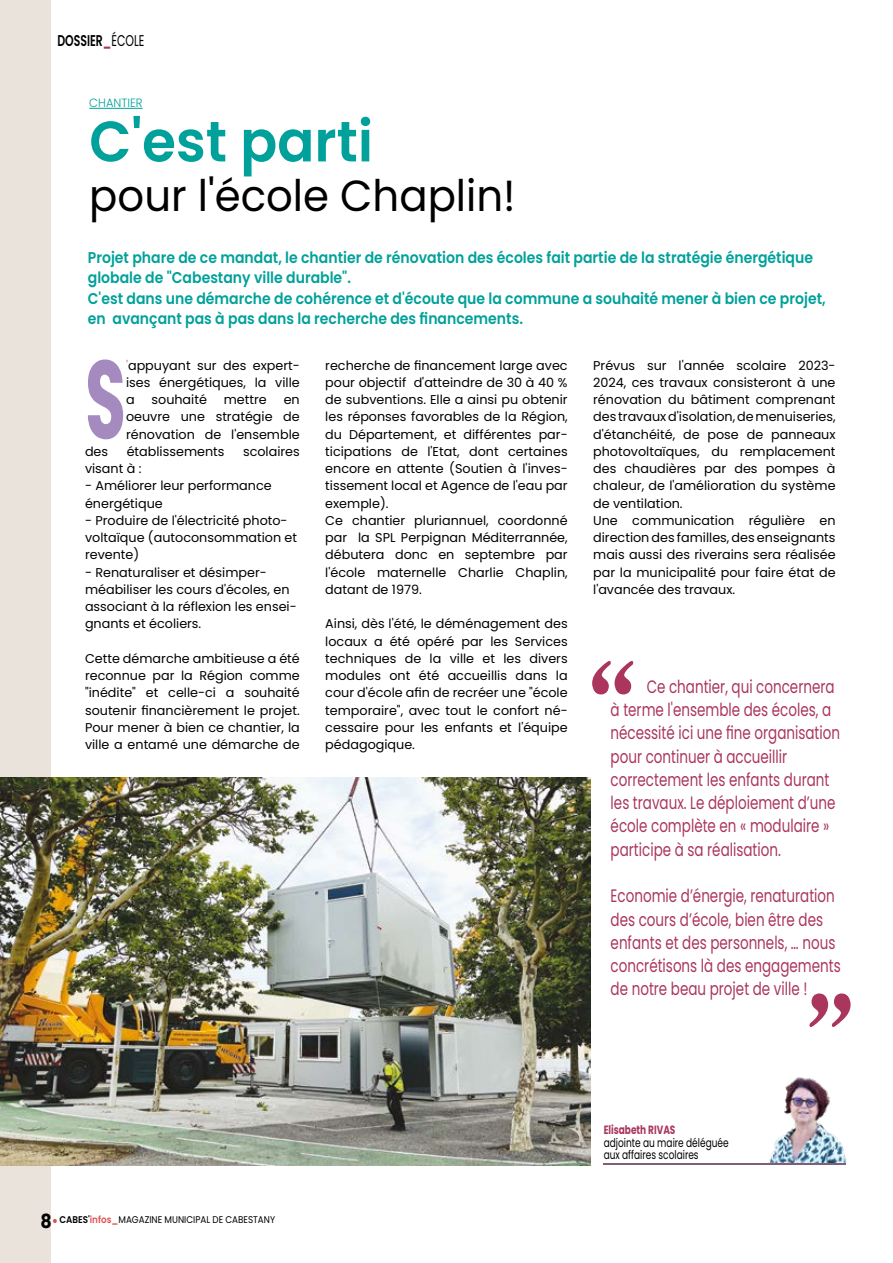
<style>
.page{position:relative;width:893px;height:1263px;background:#fff}
.page>*{position:absolute;margin:0;border:0;box-sizing:border-box;transform-origin:0 0}
.t1{font:147px "Bell MT Bold";color:#aa365d;scale:.75 1}
.t2{font:700 111px "Poppins";color:#a58ac0;scale:.6 1}
.t3{font:600 57px "Poppins";color:#00a19a;scale:.96 1}
.t4{font:43.5px "Poppins";color:#000;scale:.96 1}
.t5{font:18px/23.2px "Poppins";color:#aa365d;scale:.75 1}
.t6{font:600 15.6px/20.2px "Poppins";color:#00a19a;scale:.9 1}
.t7{font:600 15.6px "Poppins";color:#000;scale:.7 1}
.t8{font:12.75px/17.2px "Poppins";color:#000}
.t9{font:12px/12.8px "Poppins";color:#000;scale:.75 1}
.t10{font:700 12px "Poppins";color:#aa365d;scale:.75 1}
.t11{font:300 12px "Poppins";color:#00a19a;scale:.96 1}
.t12{font:9.75px "Poppins";color:#000;scale:.9 1}
.s1{color:#aa365d}
.s2{font-weight:400}
.s3{color:#a58ac0}
.s4{font-weight:700;font-size:19.5px}
.s5{font-weight:600;font-size:15px;color:#e15056}
.s6{font-weight:600}
.s7{font-weight:600;color:#e15056}
</style>
<div class="page">
<div style="left:0;top:0;width:51px;height:1263px;background:#e9e3dc"></div>
<img style="left:735px;top:1077px;width:111px;height:87px">
<hr style="left:604px;top:1164px;width:242px;height:1px;background:#805e79">
<img style="left:0;top:777px;width:590px;height:388px">
<hr style="left:89px;top:108px;width:54px;height:1px;background:#00a19a">
<p class="t7" style="left:57px;top:32px;width:126px">DOSSIER<span class="s1">_</span><span class="s2">ÉCOLE</span></p>
<p class="t11" style="left:89px;top:96px;width:57px">CHANTIER</p>
<h3 class="t3" style="left:89px;top:108px;width:297px">C'est parti</h3>
<h3 class="t4" style="left:89px;top:170px;width:446px">pour l'école Chaplin!</h3>
<p class="t6" style="left:88px;top:247px;width:821px">Projet phare de ce mandat, le chantier de rénovation des écoles fait partie de la stratégie énergétique globale de "Cabestany ville durable".<br>C'est dans une démarche de cohérence et d'écoute que la commune a souhaité mener à bien ce projet, en avançant pas à pas dans la recherche des financements.</p>
<p class="t8" style="left:325px;top:356px;width:244px">recherche de financement large avec pour objectif d'atteindre de 30 à 40 % de subventions. Elle a ainsi pu obtenir les réponses favorables de la Région, du Département, et différentes par&shy;ticipations de l'Etat, dont certaines encore en attente (Soutien à l'inves&shy;tissement local et Agence de l'eau par exemple).<br>Ce chantier pluriannuel, coordonné par la SPL Perpignan Méditerrannée, débutera donc en septembre par l'école maternelle Charlie Chaplin, datant de 1979.</p>
<p class="t8" style="left:325px;top:615px;width:244px;text-align:justify">Ainsi, dès l'été, le déménagement des locaux a été opéré par les Services techniques de la ville et les divers modules ont été accueillis dans la cour d'école afin de recréer une "école temporaire", avec tout le confort né&shy;cessaire pour les enfants et l'équipe pédagogique.</p>
<h2 class="t2" style="left:85px;top:335px;width:70px">S</h2>
<p class="t8" style="left:126px;top:356px;width:175px;text-align:justify"><span class="s3">'</span>appuyant sur des expert&shy;ises énergétiques, la ville a</p>
<p class="t8" style="left:593px;top:356px;width:244px">Prévus sur l'année scolaire 2023- 2024, ces travaux consisteront à une rénovation du bâtiment comprenant des travaux d'isolation, de menuiseries, d'étanchéité, de pose de panneaux photovoltaïques, du remplacement des chaudières par des pompes à chaleur, de l'amélioration du système de ventilation.<br>Une communication régulière en direction des familles, des enseignants mais aussi des riverains sera réalisée par la municipalité pour faire état de l'avancée des travaux.</p>
<p class="t8" style="left:152px;top:391px;width:57px">souhaité</p>
<p class="t8" style="left:224px;top:391px;width:44px">mettre</p>
<p class="t8" style="left:126px;top:391px;width:175px;text-align:justify;text-indent:158px">en oeuvre une stratégie de rénovation de l'ensemble</p>
<p class="t8" style="left:85px;top:443px;width:25px">des</p>
<p class="t8" style="left:127px;top:443px;width:99px">établissements</p>
<p class="t8" style="left:243px;top:443px;width:58px">scolaires</p>
<p class="t8" style="left:85px;top:460px;width:58px">visant à :</p>
<p class="t8" style="left:85px;top:477px;width:188px">- Améliorer leur performance énergétique</p>
<p class="t8" style="left:85px;top:512px;width:214px">- Produire de l'électricité photo&shy;voltaïque (autoconsommation et revente)</p>
<p class="t8" style="left:85px;top:563px;width:213px">- Renaturaliser et désimper&shy;méabiliser les cours d'écoles, en associant à la réflexion les ensei&shy;gnants et écoliers.</p>
<p class="t8" style="left:85px;top:650px;width:216px;text-align:justify">Cette démarche ambitieuse a été reconnue par la Région comme "inédite" et celle-ci a souhaité soutenir financièrement le projet.<br>Pour mener à bien ce chantier, la ville a entamé une démarche de</p>
<h1 class="t1" style="left:590px;top:624px;width:63px">“</h1>
<p class="t5" style="left:611px;top:675px;width:307px;text-indent:36px">Ce chantier, qui concernera à terme l'ensemble des écoles, a nécessité ici une fine organisation pour continuer à accueillir correctement les enfants durant les travaux. Le déploiement d’une école complète en « modulaire » participe à sa réalisation.</p>
<h3 class="t5" style="left:611px;top:884px;width:308px">Economie d’énergie, renaturation des cours d’école, bien être des enfants et des personnels, … nous concrétisons là des engagements de notre beau projet de ville !</h3>
<h1 class="t1" style="left:803px;top:878px;width:72px">„</h1>
<p class="t12" style="left:41px;top:1214px;width:262px"><span class="s4">8</span><span class="s5">•</span> <span class="s6">CABES'</span><span class="s7">infos_</span>MAGAZINE MUNICIPAL DE CABESTANY</p>
<p class="t10" style="left:604px;top:1123px;width:97px">Elisabeth RIVAS</p>
<p class="t9" style="left:604px;top:1136px;width:168px">adjointe au maire déléguée aux affaires scolaires</p>
</div>
